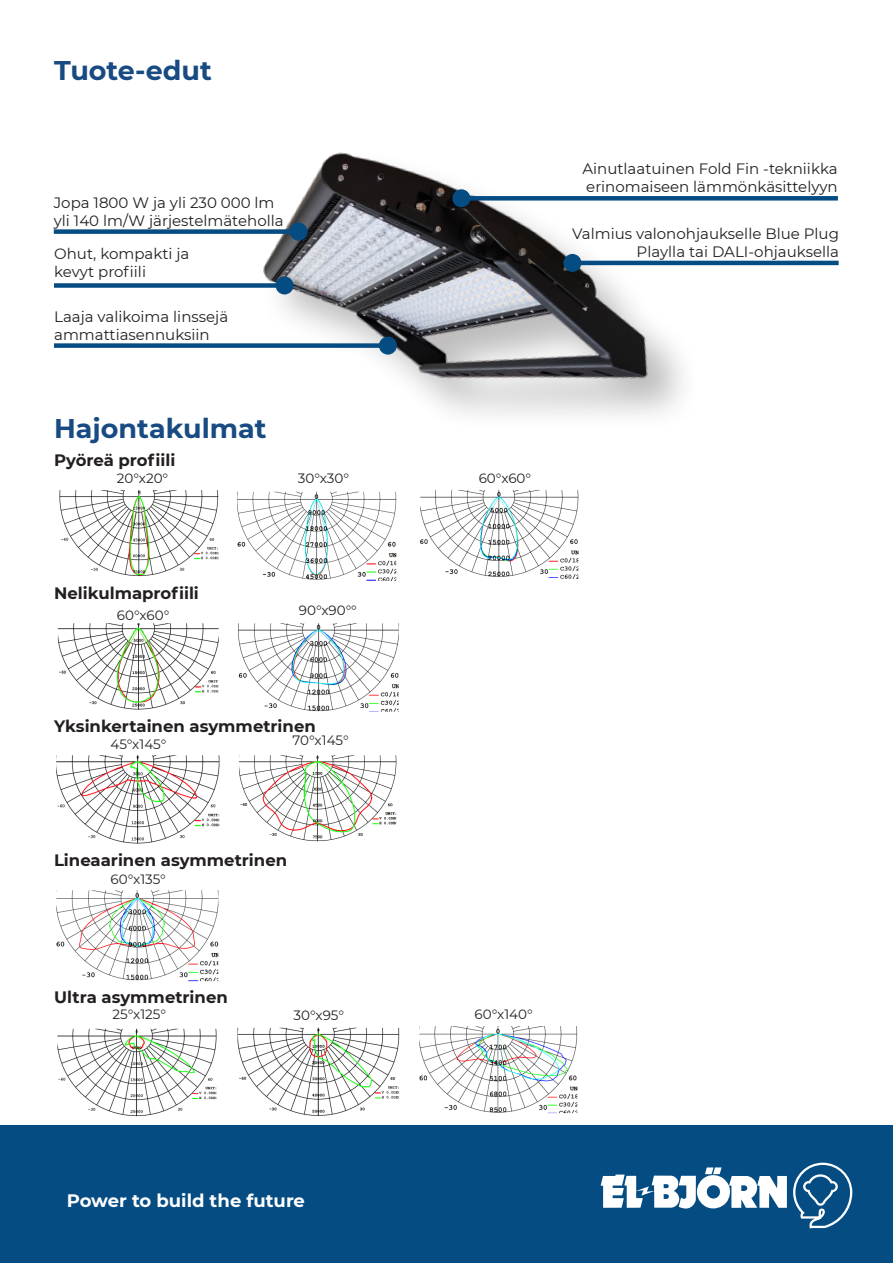
<style>
.page{position:relative;width:893px;height:1263px;background:#fff}
.page>*{position:absolute;margin:0;border:0;box-sizing:border-box;transform-origin:0 0}
.t1{font:700 27px "Montserrat";color:#174b82}
.t2{font:700 18px "Montserrat";color:#fff}
.t3{font:700 16.5px "Montserrat";color:#231f20}
.t4{font:15px/18px "Montserrat";color:#231f20;text-align:right}
.t5{font:13.5px "Montserrat";color:#231f20}
</style>
<div class="page">
<div style="left:0;top:1126px;width:893px;height:137px;background:#054c83"></div>
<svg style="left:601px;top:1167px;width:186px;height:42px"></svg>
<svg style="left:793px;top:1163px;width:59px;height:65px"></svg>
<img style="left:263px;top:152px;width:463px;height:264px">
<hr style="left:572px;top:261px;width:267px;height:4px;background:#054c83">
<div style="left:563px;top:254px;width:18px;height:18px;background:#054c83;border-radius:50%"></div>
<div style="left:461px;top:196px;width:377px;height:5px;background:#054c83"></div>
<div style="left:452px;top:189px;width:18px;height:18px;background:#054c83;border-radius:50%"></div>
<div style="left:54px;top:283px;width:231px;height:5px;background:#054c83"></div>
<div style="left:276px;top:276px;width:18px;height:18px;background:#054c83;border-radius:50%"></div>
<div style="left:54px;top:343px;width:334px;height:5px;background:#054c83"></div>
<div style="left:379px;top:337px;width:18px;height:18px;background:#054c83;border-radius:50%"></div>
<div style="left:54px;top:229px;width:245px;height:5px;background:#054c83"></div>
<div style="left:290px;top:223px;width:18px;height:18px;background:#054c83;border-radius:50%"></div>
<img style="left:59px;top:490px;width:160px;height:87px">
<img style="left:237px;top:491px;width:160px;height:90px">
<img style="left:420px;top:489px;width:159px;height:90px">
<img style="left:57px;top:623px;width:162px;height:87px">
<img style="left:238px;top:623px;width:161px;height:89px">
<img style="left:56px;top:755px;width:164px;height:89px">
<img style="left:239px;top:755px;width:158px;height:87px">
<img style="left:56px;top:890px;width:163px;height:92px">
<img style="left:57px;top:1028px;width:160px;height:89px">
<img style="left:237px;top:1027px;width:163px;height:89px">
<img style="left:419px;top:1026px;width:159px;height:88px">
<p class="t1" style="left:54px;top:51px;width:159px">Tuote-edut</p>
<p class="t4" style="left:54px;top:193px;width:222px">Jopa 1800 W ja yli 230 000 lm</p>
<p class="t4" style="left:54px;top:211px;width:231px">yli 140 lm/W järjestelmäteholla</p>
<p class="t4" style="left:54px;top:244px;width:137px">Ohut, kompakti ja</p>
<p class="t4" style="left:54px;top:262px;width:93px">kevyt profiili</p>
<p class="t4" style="left:54px;top:307px;width:176px">Laaja valikoima linssejä</p>
<p class="t4" style="left:54px;top:325px;width:157px">ammattiasennuksiin</p>
<p class="t1" style="left:54px;top:409px;width:214px">Hajontakulmat</p>
<p class="t3" style="left:54px;top:448px;width:123px">Pyöreä profiili</p>
<p class="t5" style="left:117px;top:468px;width:53px">20°x20°</p>
<p class="t5" style="left:298px;top:469px;width:53px">30°x30°</p>
<p class="t5" style="left:479px;top:468px;width:54px">60°x60°</p>
<p class="t3" style="left:54px;top:581px;width:146px">Nelikulmaprofiili</p>
<p class="t5" style="left:117px;top:605px;width:54px">60°x60°</p>
<p class="t5" style="left:299px;top:600px;width:59px">90°x90°°</p>
<p class="t3" style="left:54px;top:714px;width:263px">Yksinkertainen asymmetrinen</p>
<p class="t5" style="left:111px;top:735px;width:57px">45°x145°</p>
<p class="t5" style="left:292px;top:731px;width:58px">70°x145°</p>
<p class="t3" style="left:54px;top:848px;width:235px">Lineaarinen asymmetrinen</p>
<p class="t5" style="left:111px;top:870px;width:57px">60°x135°</p>
<p class="t4" style="left:582px;top:159px;width:257px">Ainutlaatuinen Fold Fin -tekniikka</p>
<p class="t4" style="left:586px;top:177px;width:253px">erinomaiseen lämmönkäsittelyyn</p>
<p class="t4" style="left:572px;top:224px;width:268px">Valmius valonohjaukselle Blue Plug<br>Playlla tai DALI-ohjauksella</p>
<p class="t3" style="left:54px;top:985px;width:175px">Ultra asymmetrinen</p>
<p class="t5" style="left:113px;top:1005px;width:55px">25°x125°</p>
<p class="t5" style="left:294px;top:1005px;width:52px">30°x95°</p>
<p class="t5" style="left:474px;top:1005px;width:60px">60°x140°</p>
<p class="t2" style="left:67px;top:1188px;width:240px">Power to build the future</p>
</div>
